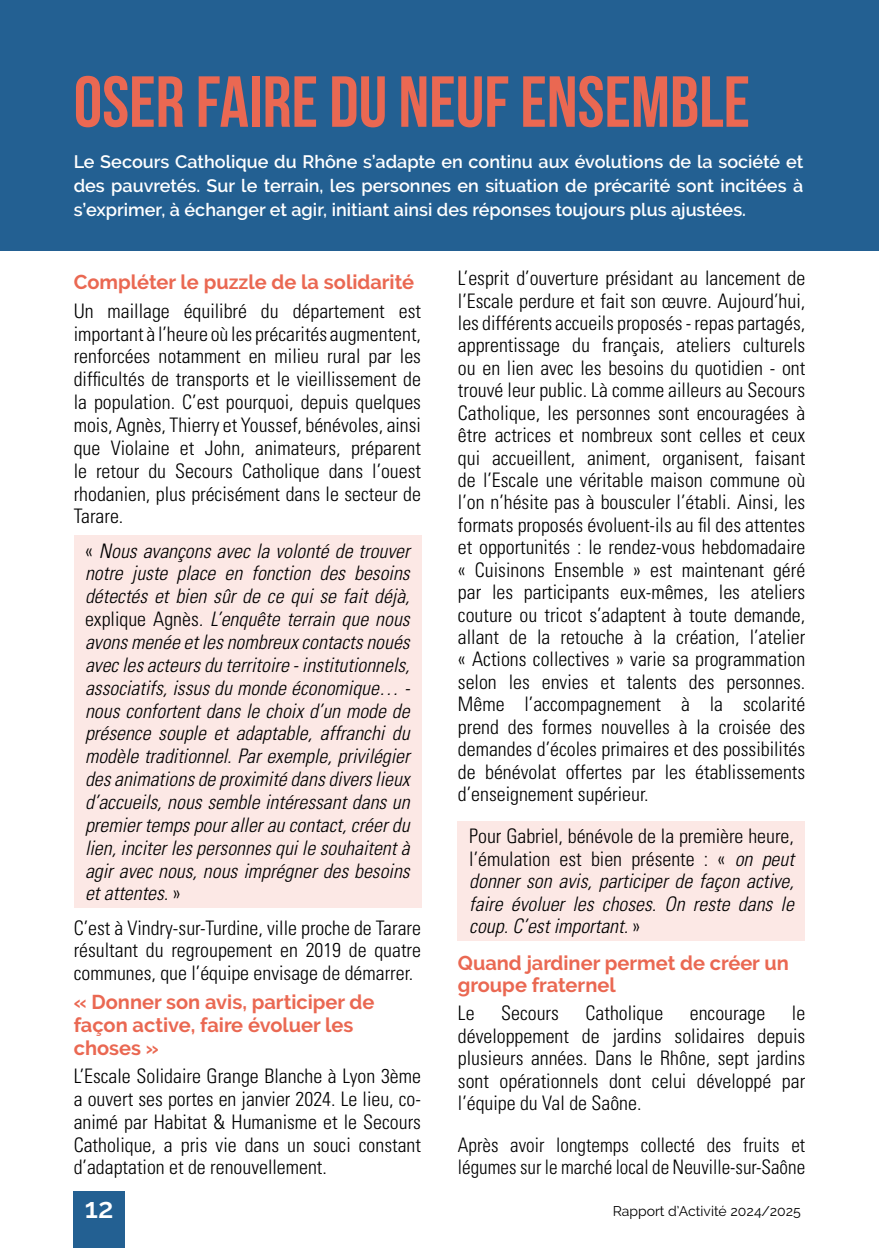
<style>
.page{position:relative;width:879px;height:1248px;background:#fff}
.page>*{position:absolute;margin:0;border:0;box-sizing:border-box;transform-origin:0 0}
.t1{font:700 72px "Bebas Neue";color:#ea6852}
.t2{font:600 28px "Raleway";color:#fff}
.t3{font:300 condensed 20px/22.4px "Univers LT Std";color:#000;text-align:justify}
.t4{font:italic 300 condensed 20px/22.8px "Univers LT Std";color:#000;text-align:justify}
.t5{font:700 20px/22.8px "Raleway";color:#ea6852}
.t6{font:300 condensed 20px/22.4px "Univers LT Std";color:#000;scale:.96 1}
.t7{font:600 18px/24px "Raleway";color:#fff;text-align:justify}
.t8{font:14px "Raleway";color:#000}
.s1{font-style:normal}
</style>
<div class="page">
<div style="left:74px;top:1191px;width:51px;height:56px;background:#236092"></div>
<div style="left:457px;top:821px;width:347px;height:119px;background:#fce8e5"></div>
<div style="left:75px;top:534px;width:347px;height:373px;background:#fce8e5"></div>
<div style="left:0;top:0;width:879px;height:250px;background:#236092"></div>
<h1 class="t1" style="left:74px;top:62px;width:678px">OSER FAIRE DU NEUF ENSEMBLE</h1>
<p class="t7" style="left:74px;top:149px;width:731px">Le Secours Catholique du Rhône s’adapte en continu aux évolutions de la société et des pauvretés. Sur le terrain, les personnes en situation de précarité sont incitées à s’exprimer, à échanger et agir, initiant ainsi des réponses toujours plus ajustées.</p>
<p class="t5" style="left:74px;top:271px;width:342px">Compléter le puzzle de la solidarité</p>
<p class="t3" style="left:74px;top:299px;width:349px">Un maillage équilibré du département est important à l’heure où les précarités augmentent, renforcées notamment en milieu rural par les difficultés de transports et le vieillissement de la population. C’est pourquoi, depuis quelques mois, Agnès, Thierry et Youssef, bénévoles, ainsi que Violaine et John, animateurs, préparent le retour du Secours Catholique dans l’ouest rhodanien, plus précisément dans le secteur de Tarare.</p>
<p class="t4" style="left:85px;top:539px;width:326px"><span class="s1">«</span> Nous avançons avec la volonté de trouver notre juste place en fonction des besoins détectés et bien sûr de ce qui se fait déjà, <span class="s1">explique Agnès</span>. L’enquête terrain que nous avons menée et les nombreux contacts noués avec les acteurs du territoire - institutionnels, associatifs, issus du monde économique… - nous confortent dans le choix d’un mode de présence souple et adaptable, affranchi du modèle traditionnel. Par exemple, privilégier des animations de proximité dans divers lieux d’accueils, nous semble intéressant dans un premier temps pour aller au contact, créer du lien, inciter les personnes qui le souhaitent à agir avec nous, nous imprégner des besoins et attentes. <span class="s1">»</span></p>
<p class="t3" style="left:74px;top:916px;width:349px">C’est à Vindry-sur-Turdine, ville proche de Tarare résultant du regroupement en 2019 de quatre communes, que l’équipe envisage de démarrer.</p>
<p class="t5" style="left:74px;top:990px;width:302px">« Donner son avis, participer de façon active, faire évoluer les choses »</p>
<p class="t3" style="left:74px;top:1064px;width:349px">L’Escale Solidaire Grange Blanche à Lyon 3ème a ouvert ses portes en janvier 2024. Le lieu, co&shy;animé par Habitat &amp; Humanisme et le Secours Catholique, a pris vie dans un souci constant d’adaptation et de renouvellement.</p>
<p class="t3" style="left:458px;top:267px;width:349px">L’esprit d’ouverture présidant au lancement de l’Escale perdure et fait son œuvre. Aujourd’hui, les différents accueils proposés - repas partagés, apprentissage du français, ateliers culturels ou en lien avec les besoins du quotidien - ont trouvé leur public. Là comme ailleurs au Secours Catholique, les personnes sont encouragées à être actrices et nombreux sont celles et ceux qui accueillent, animent, organisent, faisant de l’Escale une véritable maison commune où l’on n’hésite pas à bousculer l’établi. Ainsi, les formats proposés évoluent-ils au fil des attentes et opportunités : le rendez-vous hebdomadaire « Cuisinons Ensemble » est maintenant géré par les participants eux-mêmes, les ateliers couture ou tricot s’adaptent à toute demande, allant de la retouche à la création, l’atelier « Actions collectives » varie sa programmation selon les envies et talents des personnes.<br>Même l’accompagnement à la scolarité prend des formes nouvelles à la croisée des demandes d’écoles primaires et des possibilités de bénévolat offertes par les établissements d’enseignement supérieur.</p>
<p class="t4" style="left:469px;top:825px;width:326px"><span class="s1">Pour Gabriel, bénévole de la première heure, l’émulation est bien présente : «</span> on peut donner son avis, participer de façon active, faire évoluer les choses. On reste dans le coup. C’est important. <span class="s1">»</span></p>
<p class="t5" style="left:458px;top:951px;width:332px">Quand jardiner permet de créer un groupe fraternel</p>
<p class="t3" style="left:458px;top:1001px;width:18px">Le</p>
<p class="t3" style="left:501px;top:1001px;width:59px">Secours</p>
<p class="t3" style="left:585px;top:1001px;width:79px">Catholique</p>
<p class="t3" style="left:690px;top:1001px;width:77px">encourage</p>
<p class="t3" style="left:458px;top:1001px;width:349px;text-indent:334px">le développement de jardins solidaires depuis plusieurs années. Dans le Rhône, sept jardins sont opérationnels dont celui développé par l’équipe du Val de Saône.</p>
<p class="t6" style="left:458px;top:1133px;width:363px">Après avoir longtemps collecté des fruits et légumes sur le marché local de Neuville-sur-Saône</p>
<h2 class="t2" style="left:85px;top:1191px;width:30px">12</h2>
<p class="t8" style="left:612px;top:1202px;width:190px">Rapport d’Activité 2024/2025</p>
</div>
